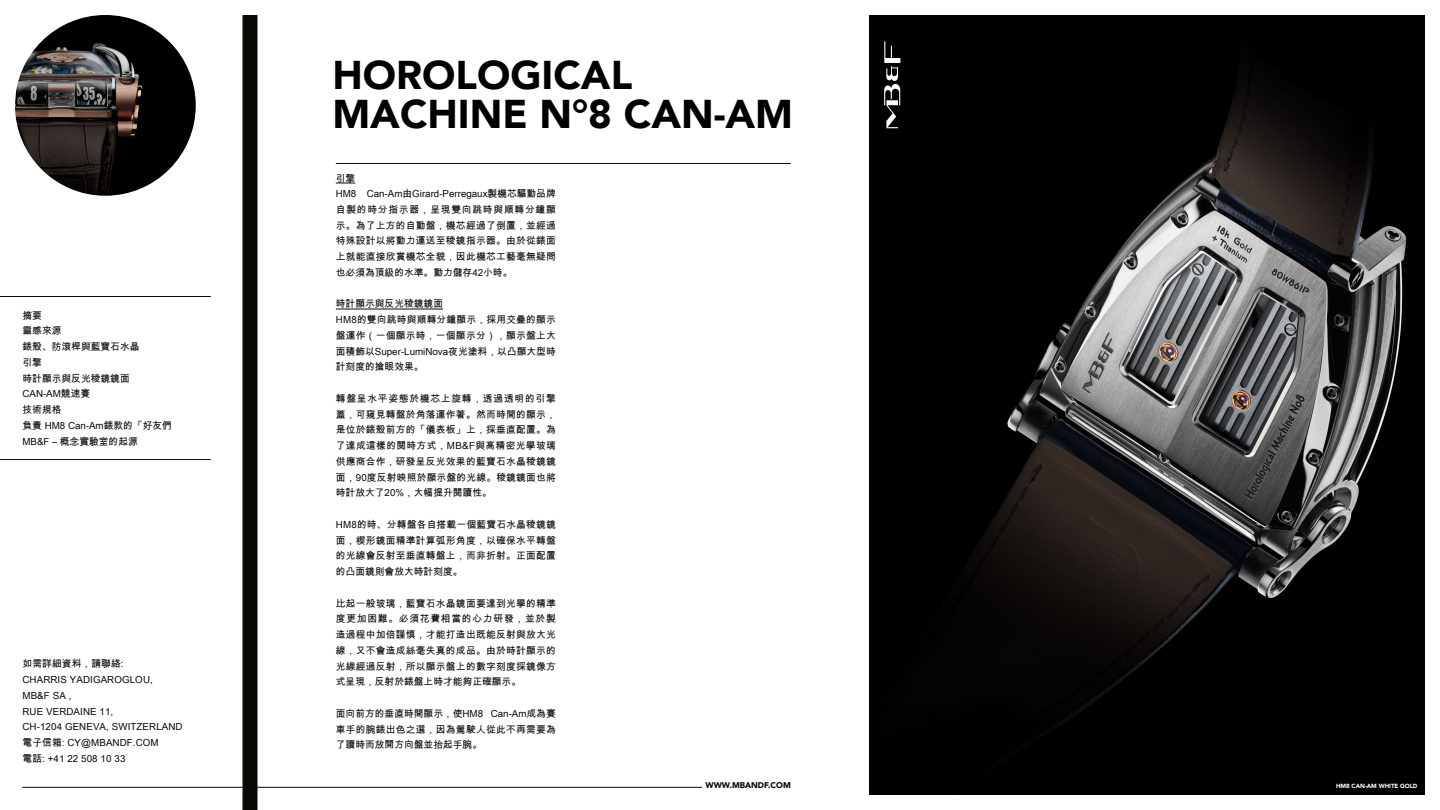
<style>
.page{position:relative;width:1440px;height:810px;background:#fff}
.page>*{position:absolute;margin:0;border:0;box-sizing:border-box;transform-origin:0 0}
.t1{font:900 40.12px/39.5px "Avenir";color:#000}
.t2{font:9.75px/15.8px "Arial Unicode MS";letter-spacing:.01em;color:#0b0904}
.t3{font:900 8.25px "Avenir";color:#000}
.t4{font:900 6px "Avenir";color:#fff}
</style>
<div class="page">
<hr style="left:22px;top:787px;width:680px;height:1px;background:#0b0904">
<hr style="left:336px;top:163px;width:455px;height:1px;background:#0b0904">
<img style="left:15px;top:15px;width:181px;height:181px;border-radius:90px">
<div style="left:242px;top:15px;width:15px;height:795px;background:#0b0904"></div>
<hr style="left:0;top:296px;width:211px;height:1px;background:#0b0904">
<hr style="left:0;top:459px;width:211px;height:1px;background:#0b0904">
<img style="left:869px;top:15px;width:556px;height:780px">
<svg style="left:884px;top:41px;width:16px;height:87px"></svg>
<svg style="left:336px;top:183px;width:19px;height:1px"></svg>
<hr style="left:336px;top:309px;width:107px;height:1px;background:#0b0904">
<p class="t2" style="left:22px;top:307px;width:151px">摘要<br>靈感來源<br>錶殼、防滾桿與藍寶石水晶<br>引擎<br>時計顯示與反光稜鏡鏡面<br>CAN-AM競速賽<br>技術規格<br>負責 HM8 Can-Am錶款的「好友們<br>MB&amp;F – 概念實驗室的起源</p>
<p class="t2" style="left:22px;top:656px;width:162px">如需詳細資料，請聯絡:<br>CHARRIS YADIGAROGLOU,<br>MB&amp;F SA ,<br>RUE VERDAINE 11,<br>CH-1204 GENEVA, SWITZERLAND電子信箱: CY@MBANDF.COM<br>電話: +41 22 508 10 33</p>
<h1 class="t1" style="left:332px;top:54px;width:462px">HOROLOGICAL<br>MACHINE N°8 CAN-AM</h1>
<p class="t2" style="left:336px;top:170px;width:222px">引擎<br>HM8 Can-Am由Girard-Perregaux製機芯驅動品牌自製的時分指示器，呈現雙向跳時與順轉分鐘顯示。為了上方的自動盤，機芯經過了倒置，並經過特殊設計以將動力運送至稜鏡指示器。由於從錶面上就能直接欣賞機芯全貌，因此機芯工藝毫無疑問也必須為頂級的水準。動力儲存42小時。</p>
<p class="t2" style="left:336px;top:296px;width:222px">時計顯示與反光稜鏡鏡面<br>HM8的雙向跳時與順轉分鐘顯示，採用交疊的顯示盤運作（一個顯示時，一個顯示分），顯示盤上大面積飾以Super-LumiNova夜光塗料，以凸顯大型時計刻度的搶眼效果。</p>
<p class="t2" style="left:336px;top:390px;width:222px;text-align:justify">轉盤呈水平姿態於機芯上旋轉，透過透明的引擎蓋，可窺見轉盤於角落運作著。然而時間的顯示，是位於錶殼前方的「儀表板」上，採垂直配置。為了達成這樣的閱時方式，MB&amp;F與高精密光學玻璃供應商合作，研發呈反光效果的藍寶石水晶稜鏡鏡面，90度反射映照於顯示盤的光線。稜鏡鏡面也將時計放大了20%，大幅提升閱讀性。</p>
<p class="t2" style="left:336px;top:516px;width:222px;text-align:justify">HM8的時、分轉盤各自搭載一個藍寶石水晶稜鏡鏡面，楔形鏡面精準計算弧形角度，以確保水平轉盤的光線會反射至垂直轉盤上，而非折射。正面配置的凸面鏡則會放大時計刻度。</p>
<p class="t2" style="left:336px;top:595px;width:222px;text-align:justify">比起一般玻璃，藍寶石水晶鏡面要達到光學的精準度更加困難。必須花費相當的心力研發，並於製造過程中加倍謹慎，才能打造出既能反射與放大光線，又不會造成絲毫失真的成品。由於時計顯示的光線經過反射，所以顯示盤上的數字刻度採鏡像方式呈現，反射於錶盤上時才能夠正確顯示。</p>
<p class="t2" style="left:336px;top:705px;width:222px;text-align:justify">面向前方的垂直時間顯示，使HM8 Can-Am成為賽車手的腕錶出色之選，因為駕駛人從此不再需要為了讀時而放開方向盤並抬起手腕。</p>
<p class="t3" style="left:705px;top:778px;width:87px">WWW.MBANDF.COM</p>
<p class="t4" style="left:1336px;top:780px;width:83px">HM8 CAN-AM WHITE GOLD</p>
</div>
